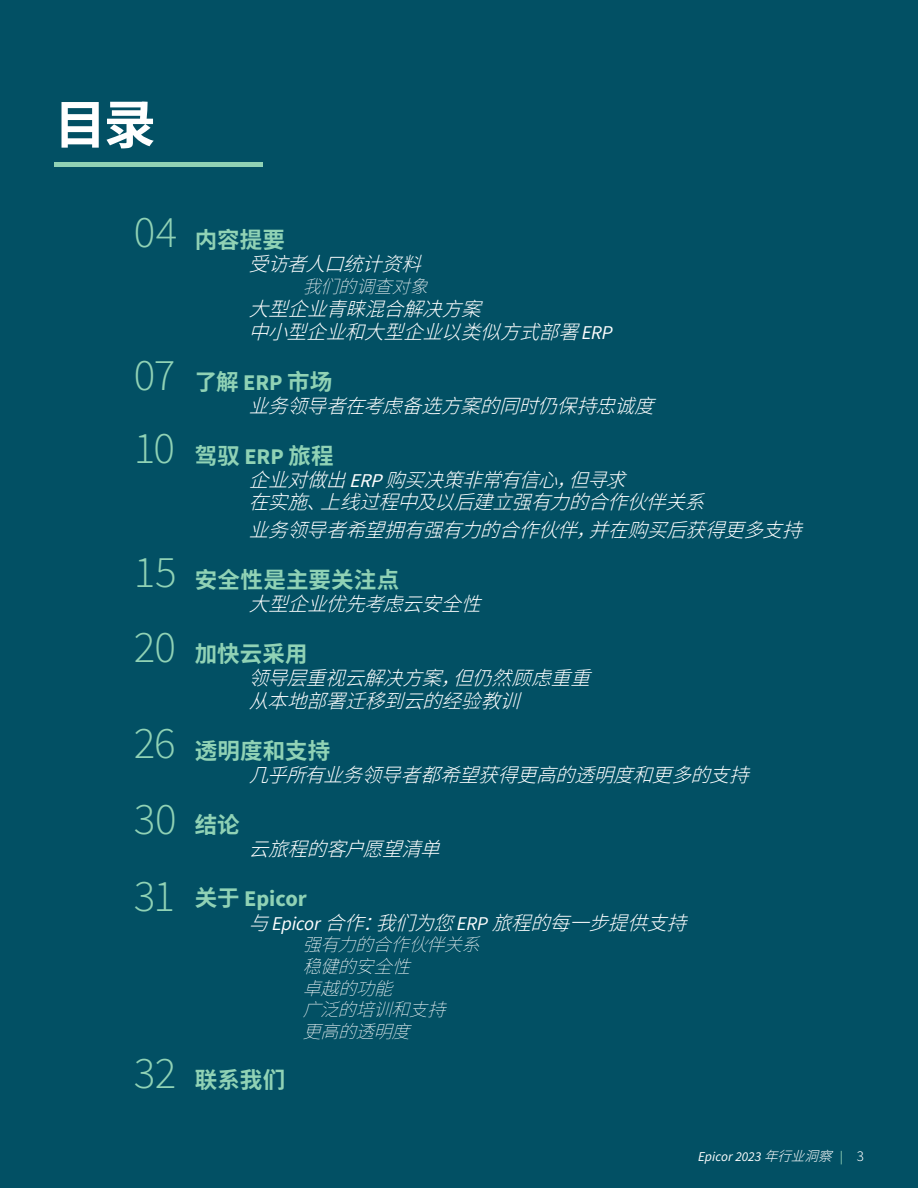
<style>
.page{position:relative;width:918px;height:1188px;background:#025064}
.page>*{position:absolute;margin:0;border:0;box-sizing:border-box;transform-origin:0 0}
.t1{font:700 52.5px "Noto Sans SC";color:#fff}
.t2{font:300 45px/76.5px "Source Sans Pro";letter-spacing:-.02em;color:#90d2b5}
.t3{font:700 22.5px "Noto Sans SC";letter-spacing:.01em;color:#90d2b5}
.t4{font:700 22.5px "Source Sans Pro";letter-spacing:-.005em;color:#90d2b5}
.t5{font:italic 300 19.5px/23.4px "Noto Sans SC";color:#fff}
.t6{font:italic 100 18px/21.6px "Noto Sans SC";color:#fff}
.t7{font:italic 13.5px "Source Sans Pro";letter-spacing:.005em;color:#fff}
.s1{font-family:"Source Sans Pro";font-weight:400}
.s2{font-family:"Source Sans Pro"}
.s3{font-family:"Noto Sans SC"}
.s4{font-family:"Noto Sans SC";font-weight:300}
.s5{font-style:normal;color:#8fd1b5}
.s6{font-family:"Noto Sans SC";font-weight:300;font-style:normal}
</style>
<div class="page">
<hr style="left:54px;top:162px;width:208px;height:4px;background:#90d2b5">
<h1 class="t1" style="left:54px;top:95px;width:104px">目录</h1>
<h2 class="t2" style="left:134px;top:193px;width:45px">04</h2>
<h2 class="t2" style="left:134px;top:339px;width:43px;line-height:72.9px">07<br>10</h2>
<h2 class="t2" style="left:134px;top:534px;width:44px;line-height:75.3px">15<br>20</h2>
<h2 class="t2" style="left:134px;top:705px;width:45px;text-align:justify">26<br>30<br>31</h2>
<h2 class="t2" style="left:134px;top:1035px;width:44px">32</h2>
<p class="t3" style="left:195px;top:227px;width:92px">内容提要</p>
<p class="t5" style="left:249px;top:253px;width:189px">受访者人口统计资料</p>
<p class="t6" style="left:303px;top:276px;width:141px">我们的调查对象</p>
<p class="t5" style="left:249px;top:298px;width:365px">大型企业青睐混合解决方案<br>中小型企业和大型企业以类似方式部署<span class="s1">E R P</span></p>
<p class="t3" style="left:195px;top:369px;width:139px">了解 <span class="s2">ERP</span> 市场</p>
<p class="t5" style="left:249px;top:395px;width:421px">业务领导者在考虑备选方案的同时仍保持忠诚度</p>
<p class="t3" style="left:195px;top:443px;width:140px">驾驭 <span class="s2">ERP</span> 旅程</p>
<p class="t5" style="left:249px;top:469px;width:472px;line-height:21.9px">企业对做出 <span class="s1">E R P</span> 购买决策非常有信心，但寻求<br>在实施、上线过程中及以后建立强有力的合作伙伴关系</p>
<p class="t5" style="left:249px;top:519px;width:569px">业务领导者希望拥有强有力的合作伙伴，并在购买后获得更多支持</p>
<p class="t3" style="left:195px;top:567px;width:206px">安全性是主要关注点</p>
<p class="t5" style="left:249px;top:593px;width:248px">大型企业优先考虑云安全性</p>
<p class="t3" style="left:195px;top:641px;width:114px">加快云采用</p>
<p class="t5" style="left:249px;top:667px;width:358px">领导层重视云解决方案，但仍然顾虑重重从本地部署迁移到云的经验教训</p>
<p class="t3" style="left:195px;top:738px;width:137px">透明度和支持</p>
<p class="t5" style="left:249px;top:764px;width:516px">几乎所有业务领导者都希望获得更高的透明度和更多的支持</p>
<p class="t3" style="left:195px;top:812px;width:47px">结论</p>
<p class="t5" style="left:249px;top:838px;width:207px">云旅程的客户愿望清单</p>
<p class="t4" style="left:195px;top:884px;width:114px"><span class="s3">关于</span> Epicor</p>
<p class="t5" style="left:249px;top:911px;width:454px">与<span class="s1">Ep i c o r</span> 合作：我们为您 <span class="s1">E R P</span> 旅程的每一步提供支持</p>
<p class="t6" style="left:303px;top:934px;width:192px">强有力的合作伙伴关系稳健的安全性<br>卓越的功能<br>广泛的培训和支持更高的透明度</p>
<p class="t3" style="left:195px;top:1067px;width:92px">联系我们</p>
<p class="t7" style="left:698px;top:1148px;width:167px">Epicor 2023 <span class="s4">年行业洞察</span> <span class="s5">|</span> <span class="s6">3</span></p>
</div>
